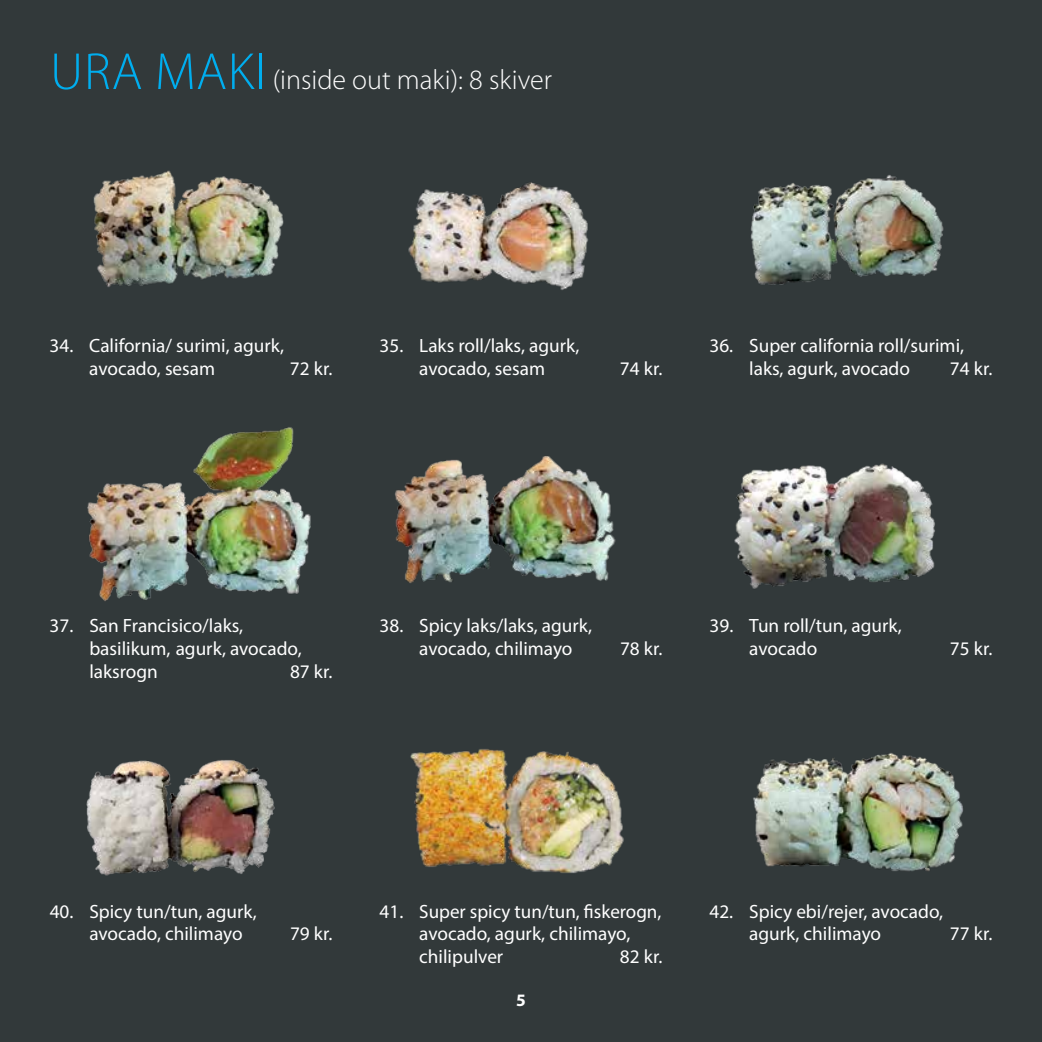
<style>
.page{position:relative;width:1042px;height:1042px;background:#32393a}
.page>*{position:absolute;margin:0;border:0;box-sizing:border-box;transform-origin:0 0}
.t1{font:300 28px "Myriad Pro";color:#fff}
.t2{font:19.25px/22.8px "Myriad Pro";color:#fff}
.t3{font:700 17.5px "Myriad Pro";color:#fff}
.s1{font-size:52.5px;color:#00aeef}
</style>
<div class="page">
<img style="left:93px;top:170px;width:191px;height:117px">
<img style="left:408px;top:182px;width:181px;height:108px">
<img style="left:750px;top:175px;width:194px;height:110px">
<img style="left:87px;top:427px;width:224px;height:174px">
<img style="left:395px;top:456px;width:221px;height:127px">
<img style="left:734px;top:463px;width:201px;height:126px">
<img style="left:86px;top:760px;width:189px;height:116px">
<img style="left:410px;top:749px;width:214px;height:124px">
<img style="left:753px;top:753px;width:210px;height:118px">
<h1 class="t1" style="left:50px;top:64px;width:503px"><span class="s1">U ra maki</span> (inside out maki): 8 skiver</h1>
<p class="t2" style="left:89px;top:334px;width:196px;text-indent:-40px">34. California/ surimi, agurk, avocado, sesam</p>
<p class="t2" style="left:290px;top:356px;width:44px">72 kr.</p>
<p class="t2" style="left:379px;top:334px;width:201px;text-align:center">35. Laks roll/laks, agurk, avocado, sesam</p>
<p class="t2" style="left:620px;top:356px;width:44px">74 kr.</p>
<p class="t2" style="left:749px;top:334px;width:216px;text-indent:-40px">36. Super california roll/surimi, laks, agurk, avocado</p>
<p class="t2" style="left:950px;top:356px;width:44px">74 kr.</p>
<p class="t2" style="left:89px;top:614px;width:214px;text-indent:-40px">37. San Francisico/laks, basilikum, agurk, avocado, laksrogn</p>
<p class="t2" style="left:290px;top:659px;width:44px">87 kr.</p>
<p class="t2" style="left:419px;top:614px;width:174px;text-indent:-40px">38. Spicy laks/laks, agurk, avocado, chilimayo</p>
<p class="t2" style="left:620px;top:637px;width:44px">78 kr.</p>
<p class="t2" style="left:749px;top:614px;width:154px;text-indent:-40px">39. Tun roll/tun, agurk, avocado</p>
<p class="t2" style="left:950px;top:637px;width:44px">75 kr.</p>
<p class="t2" style="left:89px;top:899px;width:169px;text-indent:-40px">40. Spicy tun/tun, agurk, avocado, chilimayo</p>
<p class="t2" style="left:290px;top:922px;width:44px">79 kr.</p>
<p class="t2" style="left:419px;top:899px;width:244px;text-indent:-40px">41. Super spicy tun/tun, fiskerogn, avocado, agurk, chilimayo, chilipulver</p>
<p class="t2" style="left:620px;top:945px;width:44px">82 kr.</p>
<p class="t3" style="left:516px;top:988px;width:11px">5</p>
<p class="t2" style="left:749px;top:899px;width:195px;text-indent:-40px">42. Spicy ebi/rejer, avocado, agurk, chilimayo</p>
<p class="t2" style="left:950px;top:922px;width:44px">77 kr.</p>
</div>
